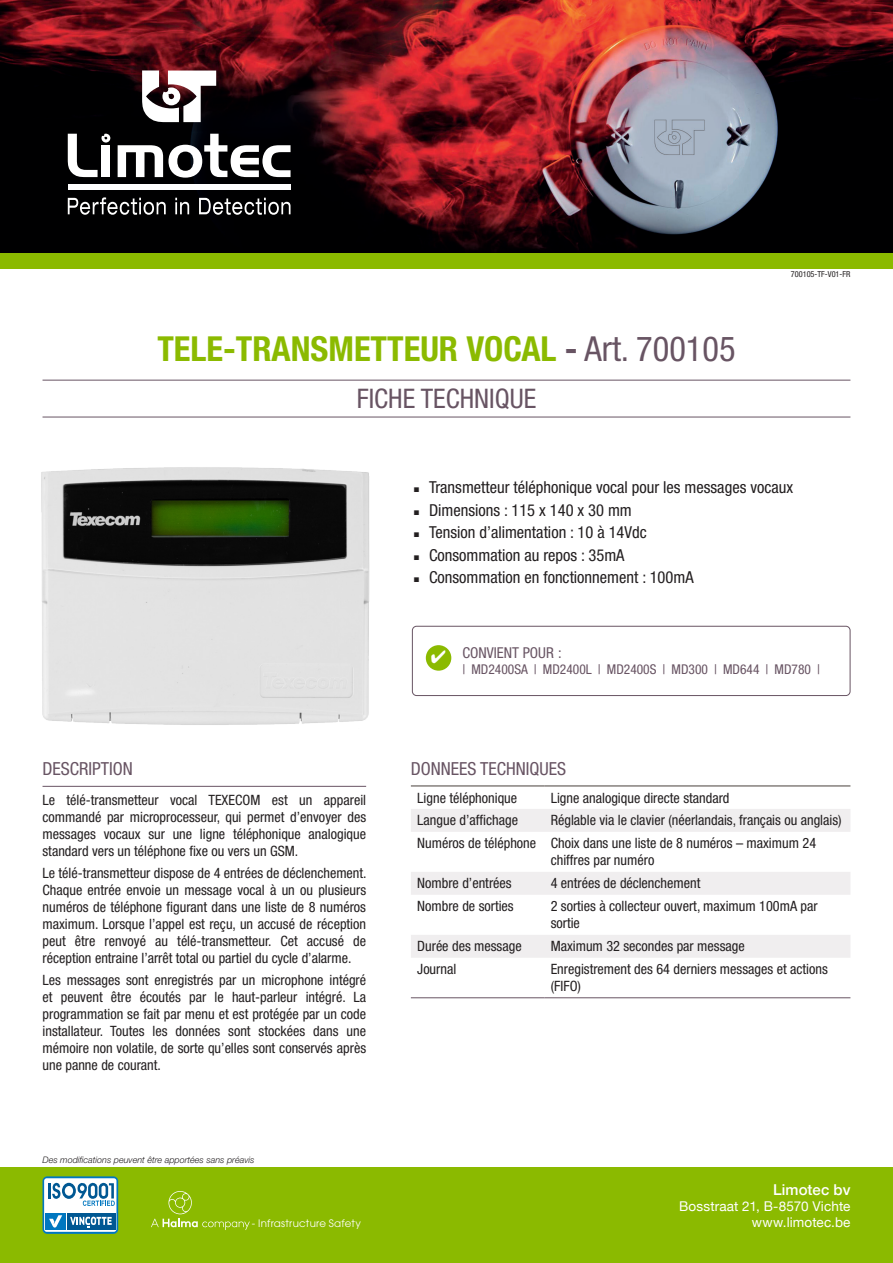
<style>
.page{position:relative;width:893px;height:1263px;background:#fff}
.page>*{position:absolute;margin:0;border:0;box-sizing:border-box;transform-origin:0 0}
.t1{font:700 condensed 34.5px "Helvetica Neue LT Std";color:#8bba00}
.t2{font:condensed 27px "Helvetica Neue LT Std";color:#685463}
._1__Tekst{font:condensed 18px "Helvetica Neue LT Std";color:#685463}
.t3{font:condensed 16.5px "Helvetica Neue LT Std";color:#231f20}
._1__Kader{font:condensed 15px "Helvetica Neue LT Std";color:#685463}
.t4{font:500 15px "Helvetica Neue";letter-spacing:.005em;color:#fff}
._1__Tekst-2{font:condensed 14.25px/17.1px "Helvetica Neue LT Std";color:#231f20}
._1__Kader-2{font:condensed 13.5px "Helvetica Neue LT Std";color:#685463}
.t5{font:13.5px "Helvetica Neue";letter-spacing:.01em;color:#fff}
.t6{font:10.2px "ITC Avant Garde Pro";letter-spacing:.025em;color:#fff}
._1__Tekst-3{font:italic 300 9px "Helvetica Neue LT Std";color:#231f20}
.t7{font:condensed 8.25px "Helvetica Neue LT Std";color:#231f20}
.s1{color:#685463}
.s2{font-weight:400;color:#685463}
</style>
<div class="page">
<hr style="left:43px;top:380px;width:807px;height:1px;background:#685463">
<hr style="left:43px;top:417px;width:807px;height:1px;background:#685463">
<img style="left:0;top:0;width:893px;height:253px">
<svg style="left:68px;top:197px;width:98px;height:18px"></svg>
<svg style="left:175px;top:198px;width:14px;height:16px"></svg>
<svg style="left:199px;top:198px;width:92px;height:17px"></svg>
<div style="left:68px;top:185px;width:223px;height:5px;background:#fff"></div>
<svg style="left:118px;top:134px;width:173px;height:44px"></svg>
<svg style="left:68px;top:134px;width:42px;height:43px"></svg>
<svg style="left:142px;top:70px;width:74px;height:52px"></svg>
<div style="left:0;top:1167px;width:893px;height:96px;background:#8bba00"></div>
<div style="left:0;top:253px;width:893px;height:15px;background:#8bba00"></div>
<svg style="left:151px;top:1191px;width:99px;height:39px"></svg>
<svg style="left:43px;top:1176px;width:75px;height:58px;background:#89b7d2"></svg>
<img style="left:41px;top:467px;width:329px;height:258px">
<svg style="left:411px;top:786px;width:439px;height:1px"></svg>
<svg style="left:411px;top:809px;width:439px;height:149px"></svg>
<hr style="left:411px;top:997px;width:133px;height:1px;background:#685463">
<hr style="left:544px;top:997px;width:306px;height:1px;background:#685463">
<hr style="left:411px;top:785px;width:133px;height:1px;background:#49413b">
<hr style="left:544px;top:785px;width:306px;height:1px;background:#49413b">
<hr style="left:43px;top:786px;width:323px;height:1px;background:#685463">
<div style="left:412px;top:626px;width:438px;height:70px;border:1px solid #685463;border-radius:4px"></div>
<div style="left:426px;top:645px;width:25px;height:26px;background:#8bba00;border-radius:50%"></div>
<p class="t1" style="left:157px;top:328px;width:580px">TELE-TRANSMETTEUR VOCAL <span class="s1">-</span> <span class="s2">Art. 700105</span></p>
<p class="t2" style="left:357px;top:383px;width:181px">FICHE TECHNIQUE</p>
<p class="t7" style="left:791px;top:269px;width:61px">700105-TF-V01-FR</p>
<p class="t3" style="left:412px;top:478px;width:383px">◾ Transmetteur téléphonique vocal pour les messages vocaux</p>
<p class="t3" style="left:412px;top:500px;width:221px">◾ Dimensions : 115 x 140 x 30 mm</p>
<p class="t3" style="left:412px;top:523px;width:236px">◾ Tension d’alimentation : 10 à 14Vdc</p>
<p class="t3" style="left:412px;top:545px;width:214px">◾ Consommation au repos : 35mA</p>
<p class="t3" style="left:412px;top:568px;width:283px">◾ Consommation en fonctionnement : 100mA</p>
<p class="_1__Tekst" style="left:43px;top:758px;width:92px">DESCRIPTION</p>
<p class="_1__Tekst-2" style="left:43px;top:791px;width:325px;text-align:justify">Le télé-transmetteur vocal TEXECOM est un appareil commandé par microprocesseur, qui permet d’envoyer des messages vocaux sur une ligne téléphonique analogique standard vers un téléphone fixe ou vers un GSM.</p>
<p class="_1__Tekst-2" style="left:43px;top:864px;width:326px;text-align:justify">Le télé-transmetteur dispose de 4 entrées de déclenchement.<br>Chaque entrée envoie un message vocal à un ou plusieurs numéros de téléphone figurant dans une liste de 8 numéros maximum. Lorsque l’appel est reçu, un accusé de réception peut être renvoyé au télé-transmetteur. Cet accusé de réception entraine l’arrêt total ou partiel du cycle d’alarme.</p>
<p class="_1__Tekst-2" style="left:43px;top:971px;width:325px;text-align:justify">Les messages sont enregistrés par un microphone intégré et peuvent être écoutés par le haut-parleur intégré. La programmation se fait par menu et est protégée par un code installateur. Toutes les données sont stockées dans une mémoire non volatile, de sorte qu’elles sont conservés après une panne de courant.</p>
<p class="_1__Tekst-3" style="left:43px;top:1154px;width:214px">Des modifications peuvent être apportées sans préavis</p>
<p class="t6" style="left:252px;top:1217px;width:111px">- Infrastructure Safety</p>
<p class="_1__Kader" style="left:462px;top:644px;width:101px">CONVIENT POUR :</p>
<p class="_1__Kader-2" style="left:462px;top:662px;width:359px">| MD2400SA | MD2400L | MD2400S | MD300 | MD644 | MD780 |</p>
<p class="_1__Tekst" style="left:411px;top:758px;width:157px">DONNEES TECHNIQUES</p>
<p class="_1__Tekst-2" style="left:417px;top:789px;width:101px">Ligne téléphonique</p>
<p class="_1__Tekst-2" style="left:551px;top:789px;width:180px">Ligne analogique directe standard</p>
<p class="_1__Tekst-2" style="left:417px;top:812px;width:102px">Langue d’affichage</p>
<p class="_1__Tekst-2" style="left:551px;top:812px;width:292px">Réglable via le clavier (néerlandais, français ou anglais)</p>
<p class="_1__Tekst-2" style="left:417px;top:835px;width:120px">Numéros de téléphone</p>
<p class="_1__Tekst-2" style="left:551px;top:835px;width:267px">Choix dans une liste de 8 numéros – maximum 24 chiffres par numéro</p>
<p class="_1__Tekst-2" style="left:417px;top:875px;width:96px">Nombre d’entrées</p>
<p class="_1__Tekst-2" style="left:551px;top:875px;width:151px">4 entrées de déclenchement</p>
<p class="_1__Tekst-2" style="left:417px;top:898px;width:98px">Nombre de sorties</p>
<p class="_1__Tekst-2" style="left:551px;top:898px;width:269px">2 sorties à collecteur ouvert, maximum 100mA par sortie</p>
<p class="_1__Tekst-2" style="left:417px;top:938px;width:106px">Durée des message</p>
<p class="_1__Tekst-2" style="left:551px;top:938px;width:196px">Maximum 32 secondes par message</p>
<p class="_1__Tekst-2" style="left:417px;top:961px;width:41px">Journal</p>
<p class="_1__Tekst-2" style="left:551px;top:961px;width:279px">Enregistrement des 64 derniers messages et actions (FIFO)</p>
<p class="t4" style="left:773px;top:1178px;width:79px">Limotec bv</p>
<p class="t5" style="left:679px;top:1197px;width:173px">Bosstraat 21, B-8570 Vichte</p>
<p class="t5" style="left:752px;top:1213px;width:100px">www.limotec.be</p>
</div>
